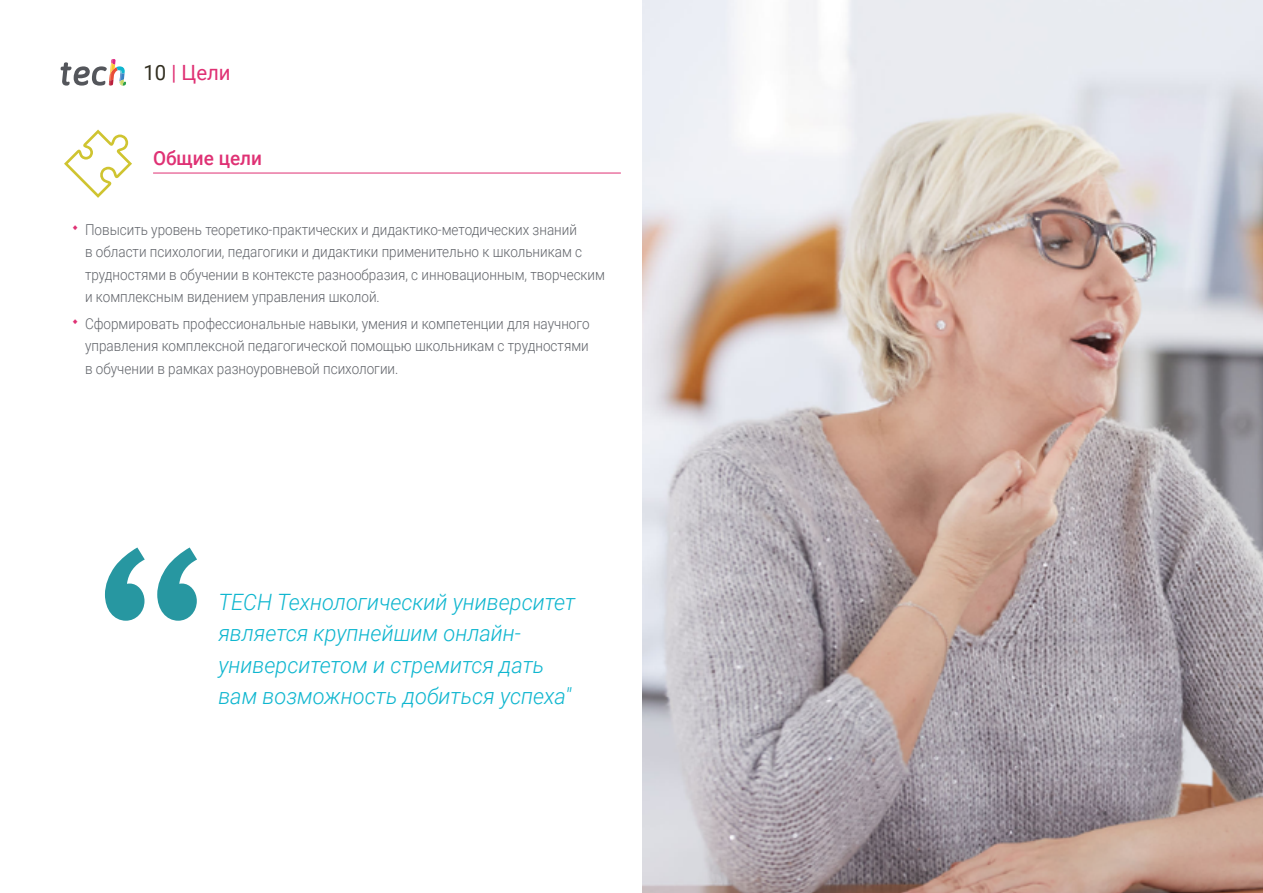
<style>
.page{position:relative;width:1263px;height:893px;background:#fff}
.page>*{position:absolute;margin:0;border:0;box-sizing:border-box;transform-origin:0 0}
.t1{font:italic 300 22.5px/31.5px "Roboto";color:#0fb6cf}
.t2{font:21px "Roboto";color:#df3174}
.t3{font:500 19.5px "Roboto";color:#df3174}
.t4{font:300 15px/22.5px "Roboto";color:#61646a;scale:.9 1}
.s1{color:#312e20}
</style>
<div class="page">
<img style="left:642px;top:0;width:621px;height:893px">
<hr style="left:153px;top:173px;width:468px;height:1px;background:#df3174">
<svg style="left:64px;top:130px;width:68px;height:68px"></svg>
<svg style="left:105px;top:547px;width:92px;height:74px"></svg>
<svg style="left:61px;top:59px;width:65px;height:27px"></svg>
<h2 class="t2" style="left:144px;top:57px;width:89px"><span class="s1">10</span> | Цели</h2>
<h3 class="t3" style="left:153px;top:144px;width:110px">Общие цели</h3>
<p class="t4" style="left:85px;top:217px;width:579px">Повысить уровень теоретико-практических и дидактико-методических знаний<br>в области психологии, педагогики и дидактики применительно к школьникам с трудностями в обучении в контексте разнообразия, с инновационным, творческим и комплексным видением управления школой.</p>
<p class="t4" style="left:85px;top:312px;width:562px;text-align:justify">Сформировать профессиональные навыки, умения и компетенции для научного управления комплексной педагогической помощью школьникам с трудностями в обучении в рамках разноуровневой психологии.</p>
<h1 class="t1" style="left:218px;top:585px;width:358px">TECH Технологический университет является крупнейшим онлайн&shy;университетом и стремится дать вам возможность добиться успеха"</h1>
</div>
